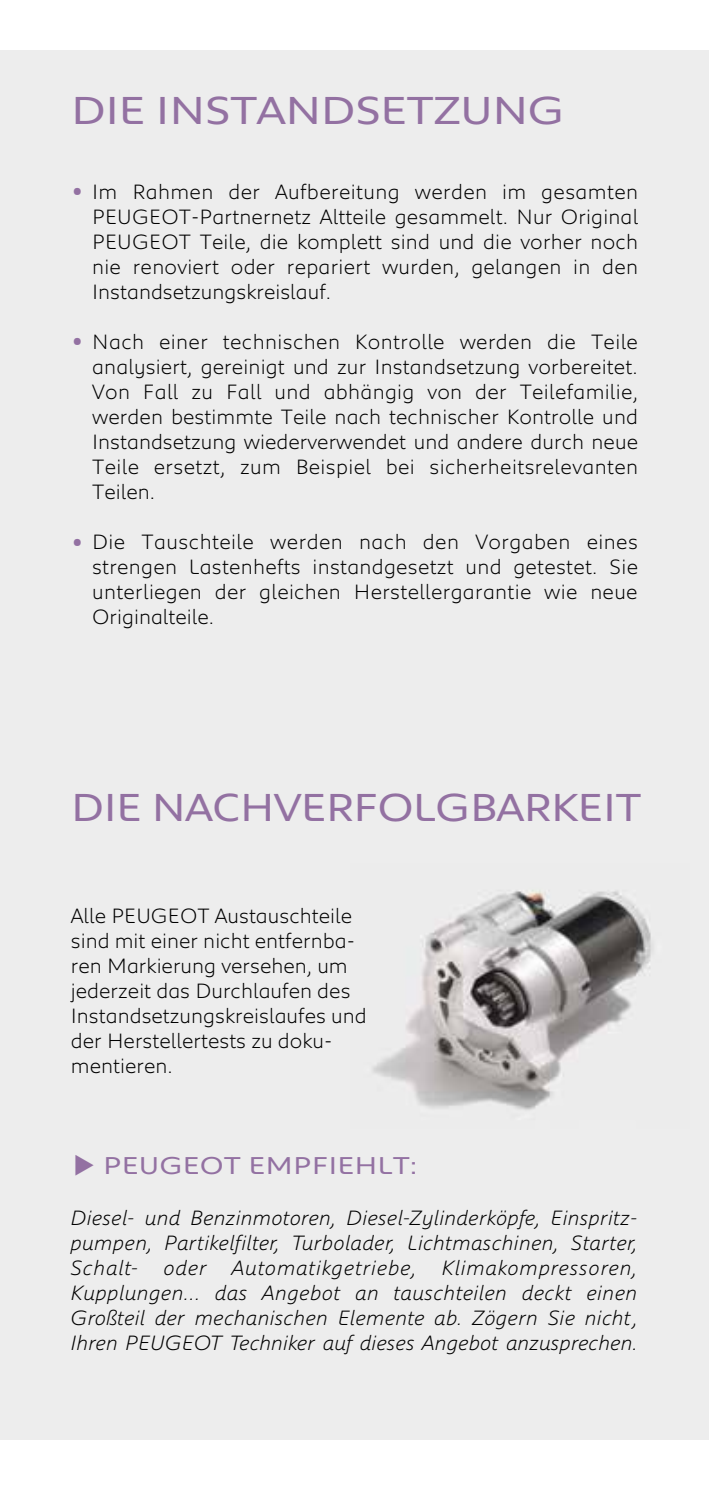
<style>
.page{position:relative;width:709px;height:1489px;background:#fff}
.page>*{position:absolute;margin:0;border:0;box-sizing:border-box;transform-origin:0 0}
.t1{font:40px "Peugeot Expanded";letter-spacing:-.025em;color:#9371a2;scale:.95 1}
.t2{font:40px "Peugeot Expanded";letter-spacing:-.025em;color:#9371a2}
.t3{font:25px "Peugeot Expanded";color:#9371a2}
.t4{font:300 21.25px/25px "Peugeot";color:#000;text-align:justify}
.t5{font:italic 300 21.25px/25px "Peugeot";color:#000;text-align:justify}
.s1{font-size:45px;color:#9371a2}
</style>
<div class="page">
<div style="left:0;top:50px;width:709px;height:1389px;background:#ededed"></div>
<img style="left:373px;top:890px;width:279px;height:220px">
<h1 class="t2" style="left:71px;top:83px;width:495px">DIE INSTANDSETZUNG</h1>
<p class="t4" style="left:92px;top:178px;width:547px;text-indent:-21px"><span class="s1">•</span> Im Rahmen der Aufbereitung werden im gesamten PEUGEOT-Partnernetz Altteile gesammelt. Nur Original PEUGEOT Teile, die komplett sind und die vorher noch nie renoviert oder repariert wurden, gelangen in den Instandsetzungskreislauf.</p>
<p class="t4" style="left:92px;top:328px;width:547px;text-indent:-21px"><span class="s1">•</span> Nach einer technischen Kontrolle werden die Teile analysiert, gereinigt und zur Instandsetzung vorbereitet.<br>Von Fall zu Fall und abhängig von der Teilefamilie, werden bestimmte Teile nach technischer Kontrolle und Instandsetzung wiederverwendet und andere durch neue Teile ersetzt, zum Beispiel bei sicherheitsrelevanten Teilen.</p>
<p class="t4" style="left:92px;top:528px;width:547px;text-indent:-21px"><span class="s1">•</span> Die Tauschteile werden nach den Vorgaben eines strengen Lastenhefts instandgesetzt und getestet. Sie unterliegen der gleichen Herstellergarantie wie neue Originalteile.</p>
<h1 class="t1" style="left:71px;top:779px;width:602px">DIE NACHVERFOLGBARKEIT</h1>
<p class="t4" style="left:71px;top:902px;width:297px;text-align:left">Alle PEUGEOT Austauschteile sind mit einer nicht entfernba&shy;ren Markierung versehen, um jederzeit das Durchlaufen des<br>Instandsetzungskreislaufes und der Herstellertests zu doku&shy;mentieren.</p>
<p class="t3" style="left:73px;top:1147px;width:346px">◆ PEUGEOT EMPFIEHLT:</p>
<p class="t5" style="left:71px;top:1204px;width:569px">Diesel- und Benzinmotoren, Diesel-Zylinderköpfe, Einspritz&shy;pumpen, Partikelfilter, Turbolader, Lichtmaschinen, Starter, Schalt- oder Automatikgetriebe, Klimakompressoren, Kupplungen... das Angebot an tauschteilen deckt einen Großteil der mechanischen Elemente ab. Zögern Sie nicht, Ihren PEUGEOT Techniker auf dieses Angebot anzusprechen.</p>
</div>
